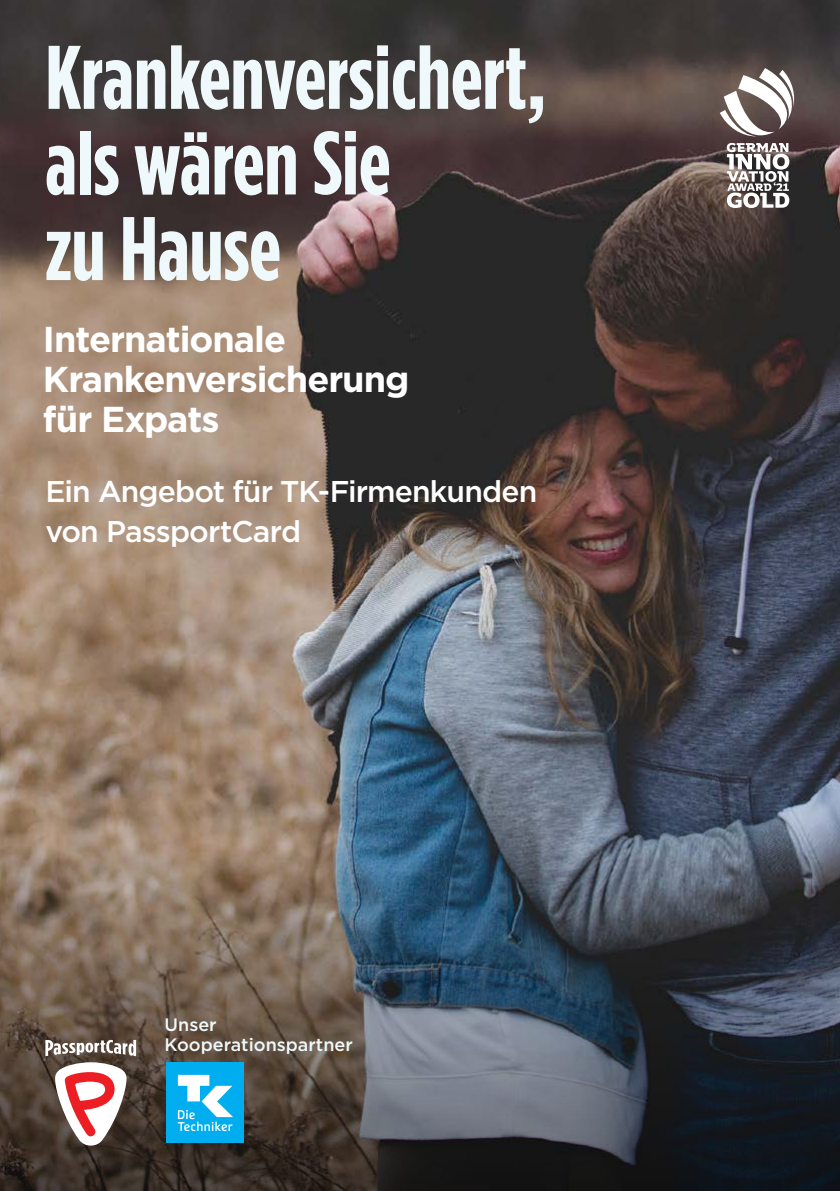
<style>
.page{position:relative;width:840px;height:1191px;background:#fff}
.page>*{position:absolute;margin:0;border:0;box-sizing:border-box;transform-origin:0 0}
.t1{font:700 90px/85.6px "Gotham Condensed";color:#eff9fb}
.t2{font:700 36px/40px "Gotham";letter-spacing:-.03em;color:#fff}
.t3{font:500 30px/40px "Gotham";letter-spacing:-.03em;color:#fff}
.t4{font:500 18px/20px "Gotham";color:#eff9fb}
</style>
<div class="page">
<img style="left:0;top:0;width:839px;height:833px">
<svg style="left:0;top:833px;width:839px;height:358px;background:#4f4f52"></svg>
<svg style="left:719px;top:68px;width:75px;height:68px"></svg>
<svg style="left:726px;top:143px;width:62px;height:65px"></svg>
<svg style="left:45px;top:1040px;width:91px;height:16px"></svg>
<svg style="left:55px;top:1062px;width:72px;height:83px"></svg>
<div style="left:166px;top:1062px;width:78px;height:80px;background:#00aeef"></div>
<svg style="left:178px;top:1074px;width:55px;height:57px"></svg>
<h1 class="t1" style="left:45px;top:39px;width:502px">Krankenversichert, als wären Sie<br>zu Hause</h1>
<p class="t2" style="left:43px;top:321px;width:368px">Internationale<br>Krankenversicherung für Expats</p>
<p class="t3" style="left:45px;top:473px;width:493px">Ein Angebot für TK-Firmenkunden von PassportCard</p>
<p class="t4" style="left:164px;top:1015px;width:190px">Unser<br>Kooperationspartner</p>
</div>
